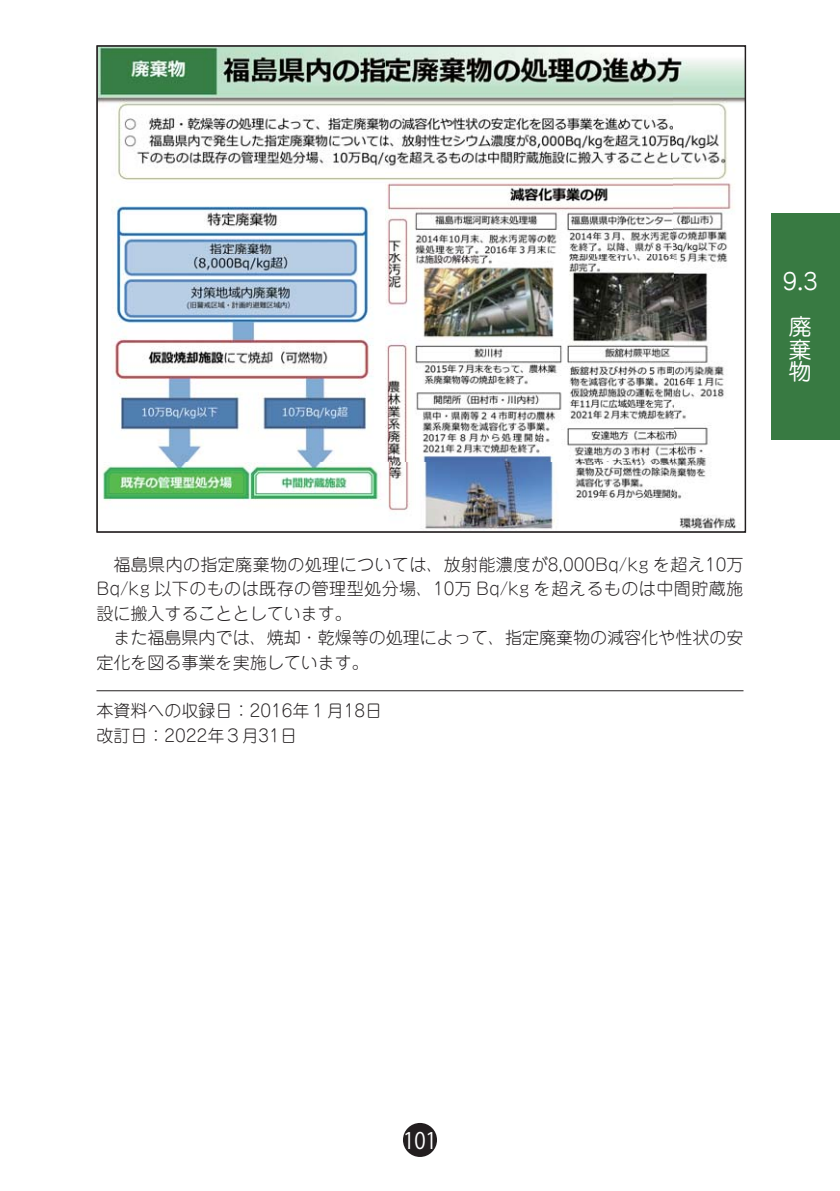
<style>
.page{position:relative;width:840px;height:1191px;background:#fff}
.page>*{position:absolute;margin:0;border:0;box-sizing:border-box;transform-origin:0 0}
.t1{font:22.6px/22.6px "Jun 201 Pro Regular 83 pv RKSJ H";color:#fff;text-align:justify}
.t2{font:22.6px "Koz Go Pr 6 N Regular 90 pv RKSJ H";color:#fff;scale:.9 1}
.t3{font:17px/24.4px "Jun 101 Pro Light 90 pv RKSJ H";color:#231f20}
</style>
<div class="page">
<div style="left:403px;top:1123px;width:34px;height:34px;background:#231f20;border-radius:50%"></div>
<div style="left:771px;top:213px;width:68px;height:227px;background:#387a42"></div>
<hr style="left:96px;top:690px;width:647px;height:1px;background:#231f20">
<img style="left:98px;top:47px;width:645px;height:483px">
<h1 class="t1" style="left:782px;top:273px;width:36px">9.3</h1>
<h1 class="t1" style="left:788px;top:318px;width:24px">廃棄物</h1>
<p class="t3" style="left:96px;top:554px;width:648px">　福島県内の指定廃棄物の処理については、放射能濃度が8,000Bq/kg を超え10万Bq/kg 以下のものは既存の管理型処分場、10万 Bq/kg を超えるものは中間貯蔵施設に搬入することとしています。<br>　また福島県内では、焼却・乾燥等の処理によって、指定廃棄物の減容化や性状の安定化を図る事業を実施しています。</p>
<p class="t3" style="left:96px;top:701px;width:287px">本資料への収録日：2016年１月18日改訂日：2022年３月31日</p>
<h1 class="t2" style="left:403px;top:1131px;width:39px">101</h1>
</div>
